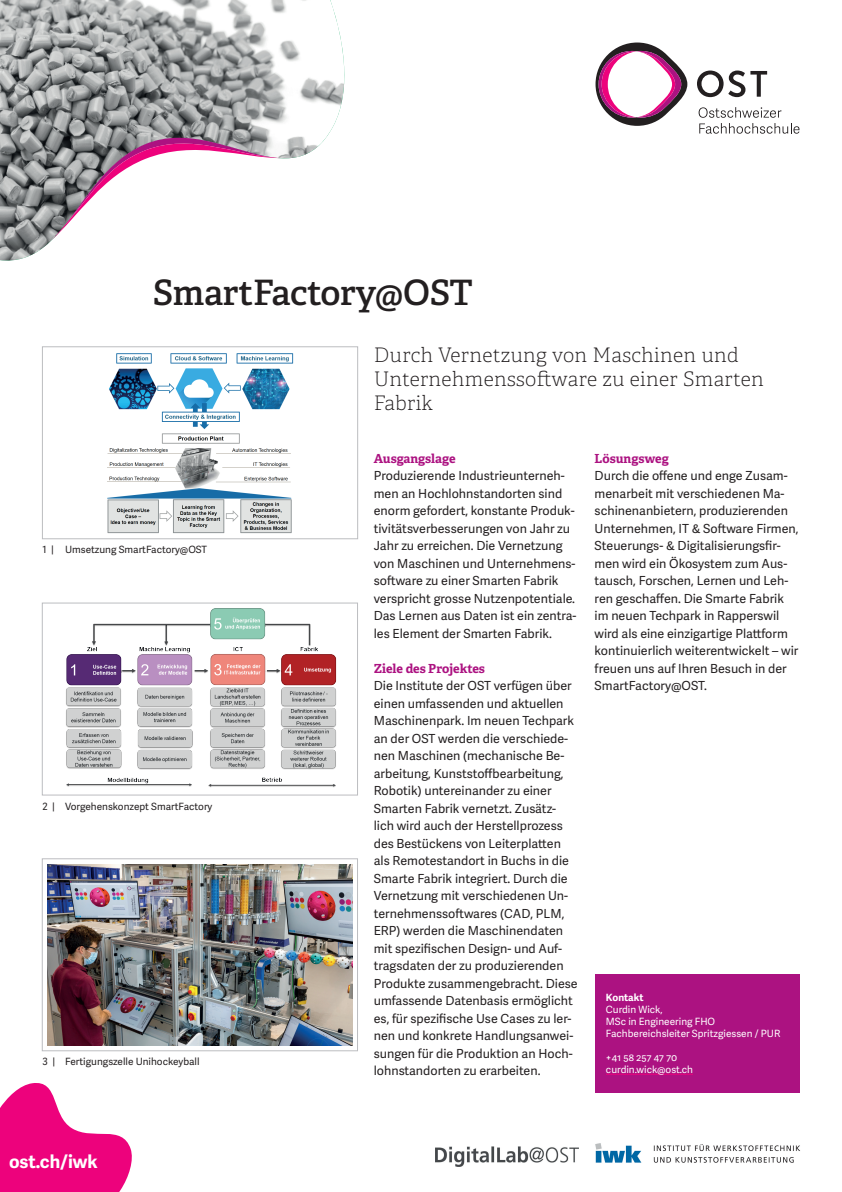
<style>
.page{position:relative;width:842px;height:1192px;background:#fff}
.page>*{position:absolute;margin:0;border:0;box-sizing:border-box;transform-origin:0 0}
.t1{font:600 35px "Adelle";letter-spacing:-.01em;color:#231f20}
.t2{font:100 20px/24px "Adelle";letter-spacing:.015em;color:#231f20}
.t3{font:700 18px "Adelle Sans";color:#fff}
.t4{font:12.5px/17.5px "Adelle Sans";color:#231f20}
.t5{font:700 12.5px "Adelle";letter-spacing:-.005em;color:#ac1281}
.t6{font:10px/12px "Adelle Sans";color:#fff}
.t7{font:10px "Adelle Sans";color:#231f20}
.t8{font:700 10px "Adelle Sans";color:#fff}
</style>
<div class="page">
<img style="left:595px;top:1143px;width:205px;height:20px">
<div style="left:595px;top:974px;width:204px;height:119px;background:#ac1281"></div>
<hr style="left:606px;top:1074px;width:87px;height:1px;background:#ed027c">
<img style="left:0;top:0;width:345px;height:261px">
<svg style="left:52px;top:125px;width:228px;height:115px"></svg>
<svg style="left:697px;top:71px;width:70px;height:26px"></svg>
<svg style="left:699px;top:107px;width:100px;height:27px"></svg>
<svg style="left:595px;top:43px;width:92px;height:83px"></svg>
<svg style="left:0;top:1083px;width:132px;height:109px"></svg>
<img style="left:435px;top:1147px;width:144px;height:20px">
<div style="left:42px;top:347px;width:316px;height:192px;border:1px solid #bcbdc0"></div>
<div style="left:42px;top:603px;width:316px;height:192px;border:1px solid #bcbdc0"></div>
<div style="left:42px;top:859px;width:316px;height:192px;border:1px solid #bcbdc0"></div>
<img style="left:107px;top:353px;width:186px;height:180px">
<img style="left:66px;top:609px;width:271px;height:179px">
<img style="left:48px;top:864px;width:304px;height:181px">
<h1 class="t1" style="left:153px;top:271px;width:321px">SmartFactory@OST</h1>
<h2 class="t2" style="left:374px;top:343px;width:391px">Durch Vernetzung von Maschinen und<br>Unternehmenssoftware zu einer Smarten<br>Fabrik</h2>
<p class="t7" style="left:43px;top:544px;width:166px">1 | Umsetzung SmartFactory@OST</p>
<p class="t7" style="left:43px;top:800px;width:171px">2 | Vorgehenskonzept SmartFactory</p>
<p class="t7" style="left:43px;top:1056px;width:158px">3 | Fertigungszelle Unihockeyball</p>
<h3 class="t3" style="left:9px;top:1151px;width:90px">ost.ch/iwk</h3>
<p class="t5" style="left:374px;top:450px;width:83px">Ausgangslage</p>
<p class="t4" style="left:374px;top:467px;width:204px">Produzierende Industrieunterneh&shy;men an Hochlohnstandorten sind enorm gefordert, konstante Produk&shy;tivitätsverbesserungen von Jahr zu Jahr zu erreichen. Die Vernetzung von Maschinen und Unternehmens&shy;software zu einer Smarten Fabrik verspricht grosse Nutzenpotentiale.<br>Das Lernen aus Daten ist ein zentra&shy;les Element der Smarten Fabrik.</p>
<p class="t5" style="left:374px;top:660px;width:113px">Ziele des Projektes</p>
<p class="t4" style="left:374px;top:677px;width:205px">Die Institute der OST verfügen über einen umfassenden und aktuellen Maschinenpark. Im neuen Techpark an der OST werden die verschiede&shy;nen Maschinen (mechanische Be&shy;arbeitung, Kunststoffbearbeitung, Robotik) untereinander zu einer Smarten Fabrik vernetzt. Zusätz&shy;lich wird auch der Herstellprozess des Bestückens von Leiterplatten als Remotestandort in Buchs in die Smarte Fabrik integriert. Durch die Vernetzung mit verschiedenen Un&shy;ternehmenssoftwares (CAD, PLM, ERP) werden die Maschinendaten mit spezifischen Design- und Auf&shy;tragsdaten der zu produzierenden Produkte zusammengebracht. Diese umfassende Datenbasis ermöglicht es, für spezifische Use Cases zu ler&shy;nen und konkrete Handlungsanwei&shy;sungen für die Produktion an Hoch&shy;lohnstandorten zu erarbeiten.</p>
<p class="t5" style="left:595px;top:450px;width:76px">Lösungsweg</p>
<p class="t4" style="left:595px;top:467px;width:205px">Durch die offene und enge Zusam&shy;menarbeit mit verschiedenen Ma&shy;schinenanbietern, produzierenden Unternehmen, IT &amp; Software Firmen, Steuerungs- &amp; Digitalisierungsfir&shy;men wird ein Ökosystem zum Aus&shy;tausch, Forschen, Lernen und Leh&shy;ren geschaffen. Die Smarte Fabrik im neuen Techpark in Rapperswil wird als eine einzigartige Plattform kontinuierlich weiterentwickelt – wir freuen uns auf Ihren Besuch in der SmartFactory@OST.</p>
<p class="t8" style="left:606px;top:992px;width:39px">Kontakt</p>
<p class="t6" style="left:606px;top:1004px;width:176px">Curdin Wick,<br>MSc in Engineering FHO<br>Fachbereichsleiter Spritzgiessen / PUR</p>
<p class="t6" style="left:606px;top:1052px;width:89px">+41 58 257 47 70 curdin.wick@ost.ch</p>
</div>
